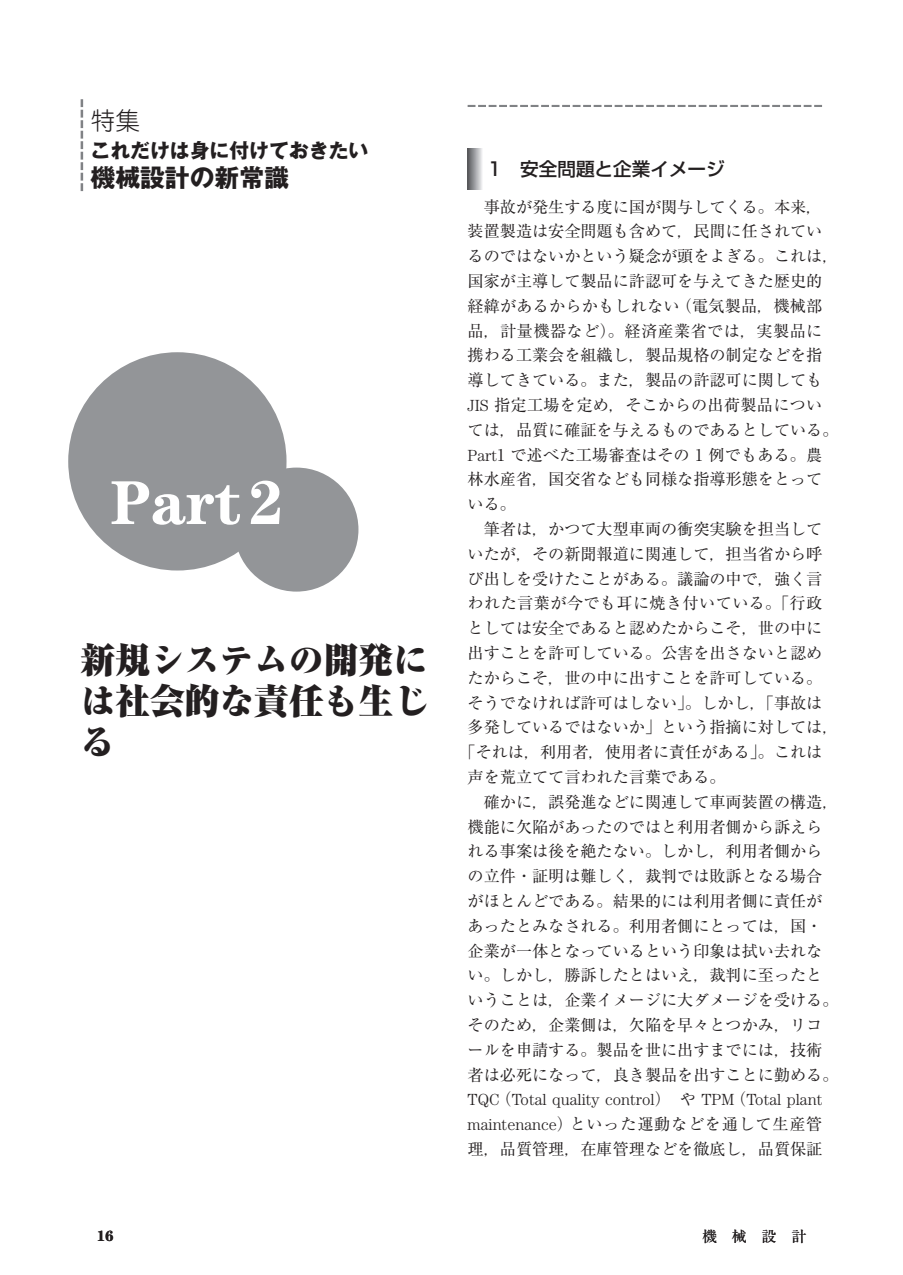
<style>
.page{position:relative;width:903px;height:1275px;background:#fff}
.page>*{position:absolute;margin:0;border:0;box-sizing:border-box;transform-origin:0 0}
.t1{font:700 61.95px "Century Std";color:#fff}
.t2{font:900 34.65px/40.9px "Ryumin Pro";color:#231f20;text-align:justify}
.t3{font:700 24.85px "Gothic MB101 Pro";color:#231f20}
.t4{font:300 24.85px "Jun 101 Pro";color:#231f20}
.t5{font:700 19.78px "Gothic MB101 Pro";color:#231f20}
.t6{font:500 18.55px "Shin Go Pro";color:#231f20}
.t7{font:16.1px/24.8px "Ryumin Pro";color:#231f20}
.t8{font:300 16.1px "Century Std";color:#231f20}
.t9{font:16.1px "Ryumin Pro";letter-spacing:.02em;color:#231f20}
.t10{font:16.1px "Ryumin Pro";letter-spacing:.03em;color:#231f20}
.t11{font:16.1px "Ryumin Pro";letter-spacing:.025em;color:#231f20}
.t12{font:14.88px "Ryumin Pro";color:#231f20}
.t13{font:700 14.88px "Century Std";color:#231f20}
.s1{font-family:"Century Std";font-weight:300}
.s2{font-family:"Ryumin Pro";font-weight:400}
</style>
<div class="page">
<svg style="left:468px;top:105px;width:354px;height:2px"></svg>
<svg style="left:468px;top:149px;width:14px;height:41px"></svg>
<svg style="left:81px;top:99px;width:2px;height:92px"></svg>
<div style="left:68px;top:352px;width:218px;height:218px;background:#939598;border-radius:50%"></div>
<div style="left:234px;top:468px;width:124px;height:124px;background:#939598;border-radius:50%"></div>
<h3 class="t4" style="left:91px;top:101px;width:51px">特集</h3>
<p class="t5" style="left:91px;top:134px;width:279px">これだけは身に付けておきたい</p>
<h3 class="t3" style="left:91px;top:157px;width:200px">機械設計の新常識</h3>
<h1 class="t1" style="left:111px;top:466px;width:175px">Part 2</h1>
<h2 class="t2" style="left:81px;top:637px;width:349px">新規システムの開発には社会的な責任も生じる</h2>
<p class="t6" style="left:487px;top:154px;width:239px">1　安全問題と企業イメージ</p>
<p class="t7" style="left:468px;top:193px;width:356px">　事故が発生する度に国が関与してくる。本来，</p>
<p class="t7" style="left:468px;top:218px;width:356px">装置製造は安全問題も含めて，民間に任されてい</p>
<p class="t7" style="left:468px;top:243px;width:372px">るのではないかという疑念が頭をよぎる。これは，</p>
<p class="t7" style="left:468px;top:267px;width:356px">国家が主導して製品に許認可を与えてきた歴史的</p>
<p class="t7" style="left:468px;top:292px;width:356px">経緯があるからかもしれない（電気製品，機械部</p>
<p class="t10" style="left:468px;top:318px;width:356px">品，計量機器など）。経済産業省では，実製品に</p>
<p class="t7" style="left:468px;top:342px;width:356px">携わる工業会を組織し，製品規格の制定などを指</p>
<p class="t7" style="left:468px;top:367px;width:356px">導してきている。また，製品の許認可に関しても</p>
<p class="t9" style="left:468px;top:392px;width:356px"><span class="s1">JIS</span> 指定工場を定め，そこからの出荷製品につい</p>
<p class="t7" style="left:468px;top:416px;width:372px">ては，品質に確証を与えるものであるとしている。</p>
<p class="t7" style="left:468px;top:441px;width:356px"><span class="s1">Part</span>1 で述べた工場審査はその 1 例でもある。農</p>
<p class="t7" style="left:468px;top:466px;width:356px">林水産省，国交省なども同様な指導形態をとって</p>
<p class="t7" style="left:468px;top:491px;width:50px">いる。</p>
<p class="t7" style="left:468px;top:515px;width:356px">　筆者は，かつて大型車両の衝突実験を担当して</p>
<p class="t7" style="left:468px;top:540px;width:356px">いたが，その新聞報道に関連して，担当省から呼</p>
<p class="t7" style="left:468px;top:565px;width:356px">び出しを受けたことがある。議論の中で，強く言</p>
<p class="t11" style="left:468px;top:591px;width:356px">われた言葉が今でも耳に焼き付いている。「行政</p>
<p class="t7" style="left:468px;top:615px;width:356px">としては安全であると認めたからこそ，世の中に</p>
<p class="t7" style="left:468px;top:639px;width:356px">出すことを許可している。公害を出さないと認め</p>
<p class="t7" style="left:468px;top:664px;width:356px">たからこそ，世の中に出すことを許可している。</p>
<p class="t7" style="left:468px;top:689px;width:356px">そうでなければ許可はしない」。しかし，「事故は</p>
<p class="t7" style="left:468px;top:714px;width:372px">多発しているではないか」という指摘に対しては，</p>
<p class="t7" style="left:459px;top:739px;width:364px">「それは，利用者，使用者に責任がある」。これは</p>
<p class="t7" style="left:468px;top:763px;width:259px">声を荒立てて言われた言葉である。</p>
<p class="t7" style="left:468px;top:788px;width:372px">　確かに，誤発進などに関連して車両装置の構造，</p>
<p class="t7" style="left:468px;top:813px;width:356px">機能に欠陥があったのではと利用者側から訴えら</p>
<p class="t7" style="left:468px;top:838px;width:356px">れる事案は後を絶たない。しかし，利用者側から</p>
<p class="t7" style="left:468px;top:863px;width:356px">の立件・証明は難しく，裁判では敗訴となる場合</p>
<p class="t7" style="left:468px;top:887px;width:356px">がほとんどである。結果的には利用者側に責任が</p>
<p class="t7" style="left:468px;top:912px;width:356px">あったとみなされる。利用者側にとっては，国・</p>
<p class="t7" style="left:468px;top:937px;width:356px">企業が一体となっているという印象は拭い去れな</p>
<p class="t7" style="left:468px;top:962px;width:356px">い。しかし，勝訴したとはいえ，裁判に至ったと</p>
<p class="t7" style="left:468px;top:987px;width:372px">いうことは，企業イメージに大ダメージを受ける。</p>
<p class="t7" style="left:468px;top:1011px;width:356px">そのため，企業側は，欠陥を早々とつかみ，リコ</p>
<p class="t7" style="left:468px;top:1036px;width:356px">ールを申請する。製品を世に出すまでには，技術</p>
<p class="t7" style="left:468px;top:1061px;width:372px">者は必死になって，良き製品を出すことに勤める。</p>
<p class="t8" style="left:468px;top:1090px;width:356px">TQC<span class="s2">（</span>Total quality control<span class="s2">）や</span> TPM<span class="s2">（</span>Total plant</p>
<p class="t7" style="left:468px;top:1111px;width:356px"><span class="s1">maintenance</span>）といった運動などを通して生産管理，品質管理，在庫管理などを徹底し，品質保証</p>
<p class="t13" style="left:97px;top:1227px;width:19px">16</p>
<p class="t12" style="left:702px;top:1225px;width:106px">機　械　設　計</p>
</div>
